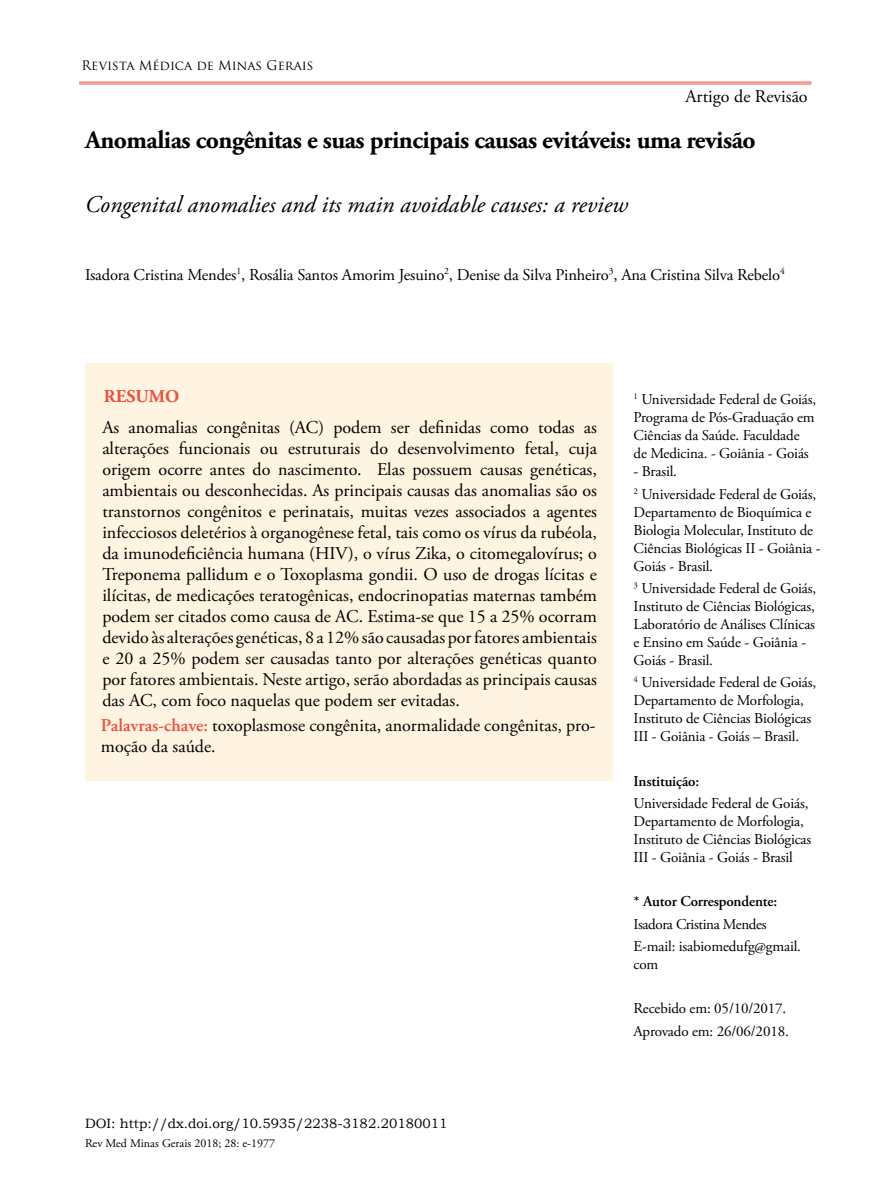
<style>
.page{position:relative;width:893px;height:1191px;background:#fff}
.page>*{position:absolute;margin:0;border:0;box-sizing:border-box;transform-origin:0 0}
.t1{font:700 25.5px "Adobe Garamond Pro";letter-spacing:-.02em;color:#000}
.t2{font:italic 24px "Adobe Garamond Pro";color:#000}
.t3{font:18px/21px "Adobe Garamond Pro";color:#000;text-align:justify}
.t4{font:700 18px "Adobe Garamond Pro";color:#f04e3d}
.t5{font:16.5px "Adobe Garamond Pro";letter-spacing:-.01em;color:#000}
.t6{font:15px/18px "Adobe Garamond Pro";letter-spacing:-.01em;color:#000}
.t7{font:600 15px "Adobe Garamond Pro";letter-spacing:-.01em;color:#000}
.t8{font:13.5px "Bookman Old Style";color:#000}
.t9{font:13.05px "Trajan Pro";color:#000}
.t10{font:12px "Adobe Garamond Pro";letter-spacing:-.025em;color:#000}
.t11{font:12px "Adobe Garamond Pro";color:#000}
.s1{font-weight:600;color:#f04e3d}
</style>
<div class="page">
<div style="left:85px;top:363px;width:527px;height:417px;background:#fff3e1"></div>
<hr style="left:79px;top:82px;width:732px;height:1px;background:#f04e3d">
<hr style="left:79px;top:84px;width:732px;height:1px;background:#f04e3d">
<p class="t9" style="left:82px;top:57px;width:234px">Revista Médica de Minas Gerais</p>
<p class="t10" style="left:85px;top:58px;width:293px">Anomalias congênitas e suas principais causas evitáveis: uma revisão</p>
<p class="t3" style="left:685px;top:87px;width:124px">Artigo de Revisão</p>
<h1 class="t1" style="left:85px;top:125px;width:672px">Anomalias congênitas e suas principais causas evitáveis: uma revisão</h1>
<h2 class="t2" style="left:85px;top:190px;width:544px">Congenital anomalies and its main avoidable causes: a review</h2>
<p class="t5" style="left:85px;top:265px;width:701px">Isadora Cristina Mendes<sup>1</sup>, Rosália Santos Amorim Jesuino<sup>2</sup>, Denise da Silva Pinheiro<sup>3</sup>, Ana Cristina Silva Rebelo<sup>4</sup></p>
<p class="t4" style="left:104px;top:386px;width:77px">RESUMO</p>
<p class="t3" style="left:102px;top:417px;width:496px">As anomalias congênitas (AC) podem ser definidas como todas as alterações funcionais ou estruturais do desenvolvimento fetal, cuja origem ocorre antes do nascimento. Elas possuem causas genéticas, ambientais ou desconhecidas. As principais causas das anomalias são os transtornos congênitos e perinatais, muitas vezes associados a agentes infecciosos deletérios à organogênese fetal, tais como os vírus da rubéola, da imunodeficiência humana (HIV), o vírus Zika, o citomegalovírus; o Treponema pallidum e o Toxoplasma gondii. O uso de drogas lícitas e ilícitas, de medicações teratogênicas, endocrinopatias maternas também podem ser citados como causa de AC. Estima-se que 15 a 25% ocorram devido às alterações genéticas, 8 a 12% são causadas por fatores ambientais e 20 a 25% podem ser causadas tanto por alterações genéticas quanto por fatores ambientais. Neste artigo, serão abordadas as principais causas das AC, com foco naquelas que podem ser evitadas.</p>
<p class="t3" style="left:101px;top:715px;width:496px"><span class="s1">Palavras-chave:</span> toxoplasmose congênita, anormalidade congênitas, pro&shy;moção da saúde.</p>
<p class="t8" style="left:85px;top:1114px;width:364px">DOI: http://dx.doi.org/10.5935/2238-3182.20180011</p>
<p class="t11" style="left:85px;top:1135px;width:191px">Rev Med Minas Gerais 2018; 28: e-1977</p>
<p class="t6" style="left:634px;top:391px;width:184px"><sup>1</sup> Universidade Federal de Goiás,<br>Programa de Pós-Graduação em<br>Ciências da Saúde. Faculdade de Medicina. - Goiânia - Goiás</p>
<p class="t6" style="left:634px;top:461px;width:184px;line-height:22.2px">- Brasil.<br><sup>2</sup> Universidade Federal de Goiás,</p>
<p class="t6" style="left:634px;top:503px;width:189px">Departamento de Bioquímica e<br>Biologia Molecular, Instituto de<br>Ciências Biológicas II - Goiânia -<br>Goiás - Brasil.</p>
<p class="t6" style="left:634px;top:579px;width:184px"><sup>3</sup> Universidade Federal de Goiás,<br>Instituto de Ciências Biológicas,<br>Laboratório de Análises Clínicas e Ensino em Saúde - Goiânia -<br>Goiás - Brasil.</p>
<p class="t6" style="left:634px;top:674px;width:184px"><sup>4</sup> Universidade Federal de Goiás,<br>Departamento de Morfologia,<br>Instituto de Ciências Biológicas<br>III - Goiânia - Goiás – Brasil.</p>
<p class="t7" style="left:634px;top:772px;width:67px">Instituição:</p>
<p class="t6" style="left:634px;top:794px;width:179px">Universidade Federal de Goiás,<br>Departamento de Morfologia,<br>Instituto de Ciências Biológicas<br>III - Goiânia - Goiás - Brasil</p>
<p class="t7" style="left:634px;top:893px;width:145px">* Autor Correspondente:</p>
<p class="t6" style="left:634px;top:913px;width:169px;line-height:22.2px">Isadora Cristina Mendes<br>E-mail: isabiomedufg@gmail.</p>
<p class="t6" style="left:634px;top:955px;width:26px">com</p>
<p class="t6" style="left:634px;top:998px;width:157px;line-height:22.2px">Recebido em: 05/10/2017.<br>Aprovado em: 26/06/2018.</p>
</div>
